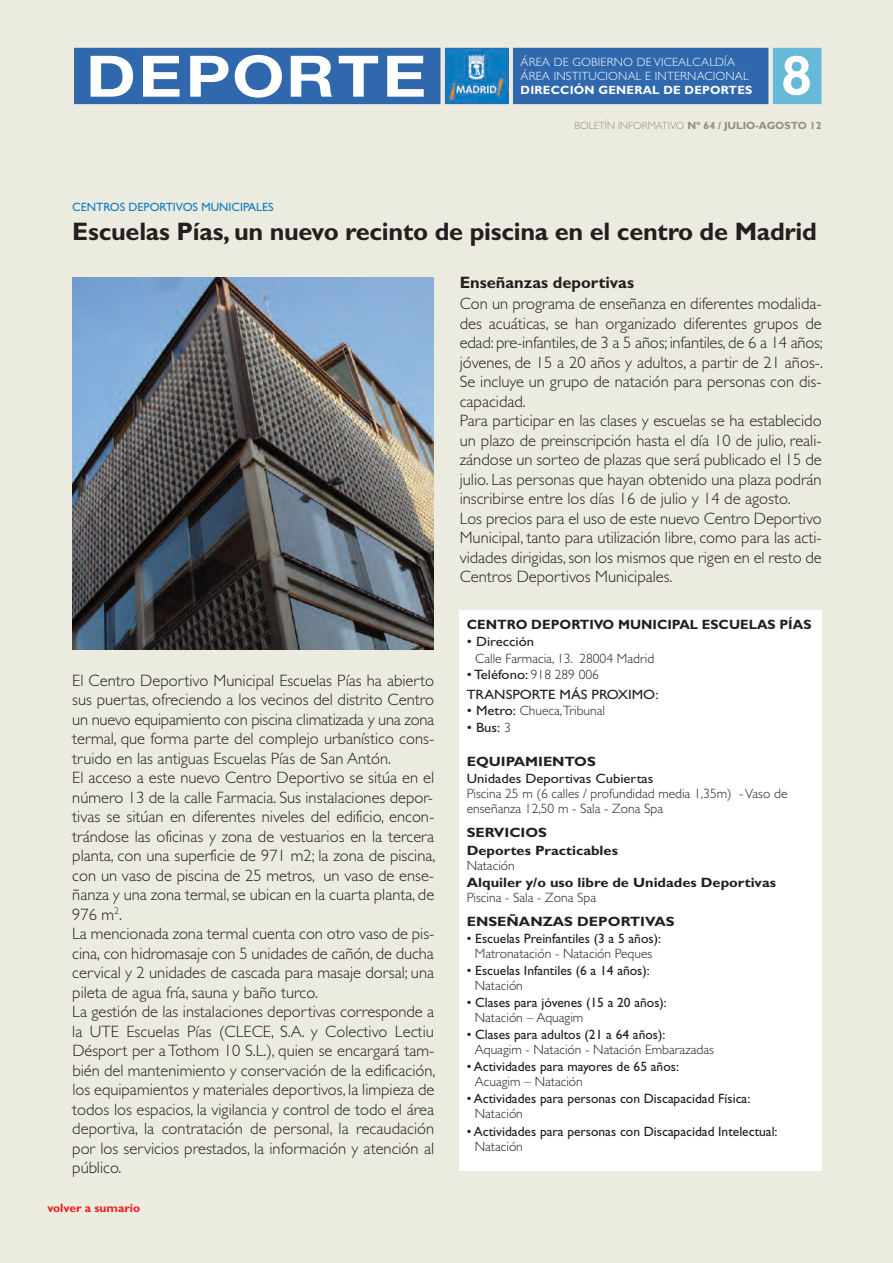
<style>
.page{position:relative;width:893px;height:1263px;background:#ecebdf}
.page>*{position:absolute;margin:0;border:0;box-sizing:border-box;transform-origin:0 0}
.t1{font:700 54px "Helvetica";color:#fff}
.t2{font:700 25.35px "Gill Sans";letter-spacing:-.01em;color:#231f20}
.t3{font:300 16.5px/19.5px "Gill Sans";color:#231f20}
.t4{font:700 16.5px "Gill Sans";color:#231f20}
.t5{font:300 13.5px/15px "Gill Sans";color:#231f20}
.t6{font:13.5px "Gill Sans";color:#231f20}
.t7{font:700 13.5px/17.4px "Gill Sans";color:#231f20;scale:1.08 1}
.t8{font:13.5px/19.2px "Gill Sans";color:#231f20;scale:1.08 1}
.t9{font:700 13.5px "Gill Sans";color:#231f20}
.t10{font:300 12px/14.4px "Gill Sans";color:#fff}
.t11{font:12px "Gill Sans";color:#107cc2}
.t12{font:700 12px "Gill Sans";color:#fff}
.t13{font:700 12px "Gill Sans";color:#ee1d23}
.t14{font:700 10.5px "Gill Sans";color:#8f8e80}
.s1{font-weight:300}
.s2{font-weight:400}
</style>
<div class="page">
<img style="left:447px;top:50px;width:60px;height:52px">
<div style="left:445px;top:48px;width:64px;height:56px;border:1px solid #3068ae"></div>
<div style="left:514px;top:48px;width:254px;height:56px;background:#3068ae"></div>
<div style="left:773px;top:48px;width:48px;height:56px;background:#66bad7"></div>
<div style="left:75px;top:48px;width:365px;height:56px;background:#3068ae"></div>
<svg style="left:91px;top:56px;width:42px;height:41px"></svg>
<svg style="left:143px;top:56px;width:37px;height:41px"></svg>
<svg style="left:190px;top:56px;width:39px;height:41px"></svg>
<svg style="left:235px;top:55px;width:47px;height:43px"></svg>
<svg style="left:291px;top:56px;width:41px;height:41px"></svg>
<svg style="left:339px;top:56px;width:39px;height:41px"></svg>
<svg style="left:387px;top:56px;width:37px;height:41px"></svg>
<div style="left:459px;top:610px;width:363px;height:139px;background:#fff"></div>
<div style="left:459px;top:747px;width:363px;height:423px;background:#fff"></div>
<img style="left:72px;top:277px;width:362px;height:372px">
<p class="t10" style="left:521px;top:55px;width:230px">ÁREA DE GOBIERNO DE VICEALCALDÍA<br>ÁREA INSTITUCIONAL E INTERNACIONAL</p>
<p class="t12" style="left:521px;top:86px;width:233px">DIRECCIÓN GENERAL DE DEPORTES</p>
<h1 class="t1" style="left:782px;top:53px;width:32px">8</h1>
<p class="t14" style="left:574px;top:122px;width:249px"><span class="s1">BOLETÍN INFORMATIVO</span> Nº 64 / JULIO-AGOSTO 12</p>
<p class="t11" style="left:72px;top:203px;width:203px">CENTROS DEPORTIVOS MUNICIPALES</p>
<h2 class="t2" style="left:72px;top:222px;width:746px">Escuelas Pías, un nuevo recinto de piscina en el centro de Madrid</h2>
<p class="t3" style="left:72px;top:672px;width:365px">El Centro Deportivo Municipal Escuelas Pías ha abierto sus puertas, ofreciendo a los vecinos del distrito Centro un nuevo equipamiento con piscina climatizada y una zona termal, que forma parte del complejo urbanístico cons&shy;truido en las antiguas Escuelas Pías de San Antón.<br>El acceso a este nuevo Centro Deportivo se sitúa en el número 13 de la calle Farmacia. Sus instalaciones depor&shy;tivas se sitúan en diferentes niveles del edificio, encon&shy;trándose las oficinas y zona de vestuarios en la tercera planta, con una superficie de 971 m2; la zona de piscina, con un vaso de piscina de 25 metros, un vaso de ense&shy;ñanza y una zona termal, se ubican en la cuarta planta, de 976 m<sup>2</sup>.<br>La mencionada zona termal cuenta con otro vaso de pis&shy;cina, con hidromasaje con 5 unidades de cañón, de ducha cervical y 2 unidades de cascada para masaje dorsal; una pileta de agua fría, sauna y baño turco.<br>La gestión de las instalaciones deportivas corresponde a la UTE Escuelas Pías (CLECE, S.A. y Colectivo Lectiu Désport per a Tothom 10 S.L.), quien se encargará tam&shy;bién del mantenimiento y conservación de la edificación, los equipamientos y materiales deportivos, la limpieza de todos los espacios, la vigilancia y control de todo el área deportiva, la contratación de personal, la recaudación por los servicios prestados, la información y atención al público.</p>
<p class="t13" style="left:47px;top:1203px;width:94px">volver a sumario</p>
<p class="t4" style="left:460px;top:276px;width:176px">Enseñanzas deportivas</p>
<p class="t3" style="left:460px;top:296px;width:365px">Con un programa de enseñanza en diferentes modalida&shy;des acuáticas, se han organizado diferentes grupos de edad: pre-infantiles, de 3 a 5 años; infantiles, de 6 a 14 años; jóvenes, de 15 a 20 años y adultos, a partir de 21 años-.<br>Se incluye un grupo de natación para personas con dis&shy;capacidad.<br>Para participar en las clases y escuelas se ha establecido un plazo de preinscripción hasta el día 10 de julio, reali&shy;zándose un sorteo de plazas que será publicado el 15 de julio. Las personas que hayan obtenido una plaza podrán inscribirse entre los días 16 de julio y 14 de agosto.<br>Los precios para el uso de este nuevo Centro Deportivo Municipal, tanto para utilización libre, como para las acti&shy;vidades dirigidas, son los mismos que rigen en el resto de Centros Deportivos Municipales.</p>
<p class="t9" style="left:467px;top:619px;width:346px">CENTRO DEPORTIVO MUNICIPAL ESCUELAS PÍAS</p>
<p class="t8" style="left:467px;top:633px;width:64px">• Dirección</p>
<p class="t5" style="left:475px;top:652px;width:181px">Calle Farmacia, 13. 28004 Madrid</p>
<p class="t8" style="left:467px;top:666px;width:179px">• Teléfono: <span class="s1">918 289 006<br></span>TRANSPORTE MÁS PROXIMO:</p>
<p class="t5" style="left:467px;top:704px;width:140px"><span class="s2">• Metro:</span> Chueca,Tribunal</p>
<p class="t8" style="left:467px;top:719px;width:42px">• Bus: <span class="s1">3</span></p>
<p class="t7" style="left:467px;top:754px;width:121px">EQUIPAMIENTOS</p>
<p class="t8" style="left:467px;top:770px;width:174px">Unidades Deportivas Cubiertas</p>
<p class="t5" style="left:467px;top:787px;width:322px">Piscina 25 m (6 calles / profundidad media 1,35m) - Vaso de enseñanza 12,50 m - Sala - Zona Spa</p>
<p class="t7" style="left:467px;top:825px;width:141px">SERVICIOS<br>Deportes Practicables</p>
<p class="t5" style="left:467px;top:859px;width:50px">Natación</p>
<p class="t7" style="left:467px;top:875px;width:288px">Alquiler y/o uso libre de Unidades Deportivas</p>
<p class="t5" style="left:467px;top:891px;width:131px">Piscina - Sala - Zona Spa</p>
<p class="t7" style="left:467px;top:913px;width:194px">ENSEÑANZAS DEPORTIVAS</p>
<p class="t6" style="left:467px;top:933px;width:196px">• Escuelas Preinfantiles (3 a 5 años):</p>
<p class="t5" style="left:475px;top:947px;width:179px">Matronatación - Natación Peques</p>
<p class="t6" style="left:467px;top:965px;width:185px">• Escuelas Infantiles (6 a 14 años):</p>
<p class="t5" style="left:475px;top:979px;width:50px">Natación</p>
<p class="t6" style="left:467px;top:997px;width:202px">• Clases para jóvenes (15 a 20 años):</p>
<p class="t5" style="left:475px;top:1011px;width:110px">Natación – Aquagim</p>
<p class="t6" style="left:467px;top:1029px;width:200px">• Clases para adultos (21 a 64 años):</p>
<p class="t5" style="left:475px;top:1043px;width:241px">Aquagim - Natación - Natación Embarazadas</p>
<p class="t6" style="left:467px;top:1061px;width:214px">• Actividades para mayores de 65 años:</p>
<p class="t5" style="left:475px;top:1075px;width:110px">Acuagim – Natación</p>
<p class="t6" style="left:467px;top:1094px;width:285px">• Actividades para personas con Discapacidad Física:</p>
<p class="t5" style="left:475px;top:1107px;width:50px">Natación</p>
<p class="t6" style="left:467px;top:1126px;width:312px">• Actividades para personas con Discapacidad Intelectual:</p>
<p class="t5" style="left:475px;top:1140px;width:50px">Natación</p>
</div>
